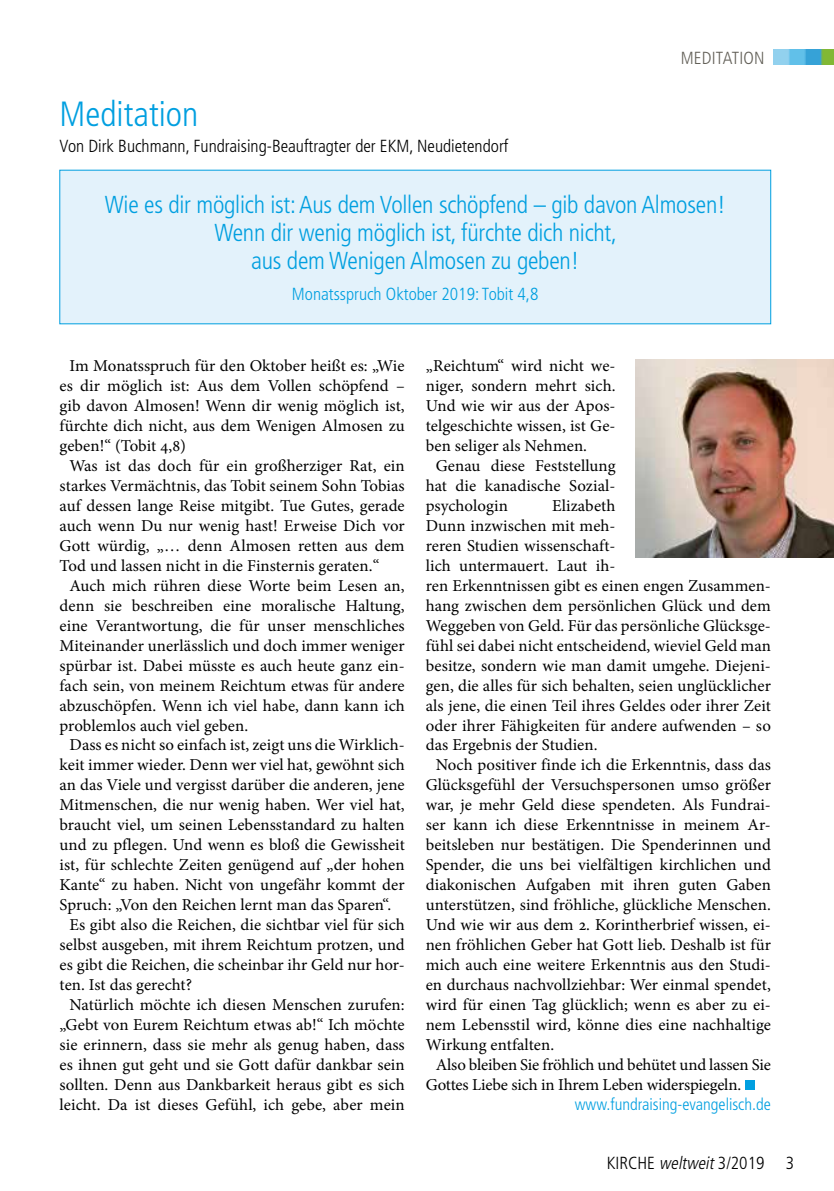
<style>
.page{position:relative;width:834px;height:1191px;background:#fff}
.page>*{position:absolute;margin:0;border:0;box-sizing:border-box;transform-origin:0 0}
.t1{font:300 condensed 35px "Frutiger";color:#009fe0}
.t2{font:300 condensed 24.5px/28px "Frutiger";letter-spacing:-.01em;color:#009fe0;text-align:center}
.t3{font:300 condensed 17.5px "Frutiger";color:#000}
.t4{font:300 condensed 17.5px "Frutiger";color:#009fe0}
.t5{font:300 condensed 17.5px "Frutiger";letter-spacing:.01em;color:#625f57}
.t6{font:16.62px "Minion Pro";letter-spacing:.005em;color:#000}
.t7{font:300 condensed 16.62px "Frutiger";color:#009fe0}
.s1{font-style:italic}
</style>
<div class="page">
<img style="left:773px;top:50px;width:60px;height:14px">
<div style="left:744px;top:1079px;width:10px;height:10px;background:#009fe0"></div>
<div style="left:60px;top:170px;width:710px;height:154px;background:#e3f2fb"></div>
<img style="left:635px;top:359px;width:198px;height:198px">
<h1 class="t1" style="left:60px;top:94px;width:140px">Meditation</h1>
<p class="t5" style="left:680px;top:48px;width:85px">Meditation</p>
<p class="t3" style="left:60px;top:136px;width:450px">Von Dirk Buchmann, Fundraising-Beauftragter der EKM, Neudietendorf</p>
<h2 class="t2" style="left:105px;top:191px;width:622px">Wie es dir möglich ist: Aus dem Vollen schöpfend – gib davon Almosen!<br>Wenn dir wenig möglich ist, fürchte dich nicht,<br>aus dem Wenigen Almosen zu geben!</h2>
<p class="t4" style="left:292px;top:284px;width:248px">Monatsspruch Oktober 2019: Tobit 4,8</p>
<p class="t6" style="left:69px;top:355px;width:336px">Im Monatsspruch für den Oktober heißt es: „Wie</p>
<p class="t6" style="left:60px;top:375px;width:346px">es dir möglich ist: Aus dem Vollen schöpfend –</p>
<p class="t6" style="left:60px;top:395px;width:346px">gib davon Almosen! Wenn dir wenig möglich ist,</p>
<p class="t6" style="left:60px;top:415px;width:346px">fürchte dich nicht, aus dem Wenigen Almosen zu</p>
<p class="t6" style="left:60px;top:435px;width:128px">geben!“ (Tobit 4,8)</p>
<p class="t6" style="left:69px;top:454px;width:337px">Was ist das doch für ein großherziger Rat, ein</p>
<p class="t6" style="left:60px;top:474px;width:346px">starkes Vermächtnis, das Tobit seinem Sohn Tobias</p>
<p class="t6" style="left:60px;top:494px;width:346px">auf dessen lange Reise mitgibt. Tue Gutes, gerade</p>
<p class="t6" style="left:60px;top:514px;width:346px">auch wenn Du nur wenig hast! Erweise Dich vor</p>
<p class="t6" style="left:60px;top:534px;width:346px">Gott würdig, „… denn Almosen retten aus dem</p>
<p class="t6" style="left:60px;top:554px;width:321px">Tod und lassen nicht in die Finsternis geraten.“</p>
<p class="t6" style="left:69px;top:574px;width:336px">Auch mich rühren diese Worte beim Lesen an,</p>
<p class="t6" style="left:60px;top:594px;width:346px">denn sie beschreiben eine moralische Haltung,</p>
<p class="t6" style="left:60px;top:614px;width:346px">eine Verantwortung, die für unser menschliches</p>
<p class="t6" style="left:60px;top:634px;width:346px">Miteinander unerlässlich und doch immer weniger</p>
<p class="t6" style="left:60px;top:654px;width:346px">spürbar ist. Dabei müsste es auch heute ganz ein-</p>
<p class="t6" style="left:60px;top:674px;width:346px">fach sein, von meinem Reichtum etwas für andere</p>
<p class="t6" style="left:60px;top:694px;width:346px">abzuschöpfen. Wenn ich viel habe, dann kann ich</p>
<p class="t6" style="left:60px;top:714px;width:190px">problemlos auch viel geben.</p>
<p class="t6" style="left:69px;top:734px;width:337px">Dass es nicht so einfach ist, zeigt uns die Wirklich-</p>
<p class="t6" style="left:60px;top:754px;width:346px">keit immer wieder. Denn wer viel hat, gewöhnt sich</p>
<p class="t6" style="left:60px;top:774px;width:346px">an das Viele und vergisst darüber die anderen, jene</p>
<p class="t6" style="left:60px;top:794px;width:346px">Mitmenschen, die nur wenig haben. Wer viel hat,</p>
<p class="t6" style="left:60px;top:814px;width:346px">braucht viel, um seinen Lebensstandard zu halten</p>
<p class="t6" style="left:60px;top:834px;width:346px">und zu pflegen. Und wenn es bloß die Gewissheit</p>
<p class="t6" style="left:60px;top:853px;width:346px">ist, für schlechte Zeiten genügend auf „der hohen</p>
<p class="t6" style="left:60px;top:873px;width:346px">Kante“ zu haben. Nicht von ungefähr kommt der</p>
<p class="t6" style="left:60px;top:893px;width:333px">Spruch: „Von den Reichen lernt man das Sparen“.</p>
<p class="t6" style="left:69px;top:913px;width:336px">Es gibt also die Reichen, die sichtbar viel für sich</p>
<p class="t6" style="left:60px;top:933px;width:346px">selbst ausgeben, mit ihrem Reichtum protzen, und</p>
<p class="t6" style="left:60px;top:953px;width:346px">es gibt die Reichen, die scheinbar ihr Geld nur hor-</p>
<p class="t6" style="left:60px;top:973px;width:134px">ten. Ist das gerecht?</p>
<p class="t6" style="left:69px;top:993px;width:337px">Natürlich möchte ich diesen Menschen zurufen:</p>
<p class="t6" style="left:60px;top:1013px;width:346px">„Gebt von Eurem Reichtum etwas ab!“ Ich möchte</p>
<p class="t6" style="left:60px;top:1033px;width:346px">sie erinnern, dass sie mehr als genug haben, dass</p>
<p class="t6" style="left:60px;top:1053px;width:346px">es ihnen gut geht und sie Gott dafür dankbar sein</p>
<p class="t6" style="left:60px;top:1073px;width:346px">sollten. Denn aus Dankbarkeit heraus gibt es sich</p>
<p class="t6" style="left:60px;top:1093px;width:346px">leicht. Da ist dieses Gefühl, ich gebe, aber mein</p>
<p class="t6" style="left:425px;top:355px;width:191px">„Reichtum“ wird nicht we-</p>
<p class="t6" style="left:425px;top:375px;width:191px">niger, sondern mehrt sich.</p>
<p class="t6" style="left:425px;top:395px;width:191px">Und wie wir aus der Apos-</p>
<p class="t6" style="left:425px;top:415px;width:191px">telgeschichte wissen, ist Ge-</p>
<p class="t6" style="left:425px;top:435px;width:163px">ben seliger als Nehmen.</p>
<p class="t6" style="left:435px;top:454px;width:181px">Genau diese Feststellung</p>
<p class="t6" style="left:425px;top:474px;width:191px">hat die kanadische Sozial-</p>
<p class="t6" style="left:425px;top:494px;width:84px">psychologin</p>
<p class="t6" style="left:552px;top:494px;width:65px">Elizabeth</p>
<p class="t6" style="left:425px;top:514px;width:191px">Dunn inzwischen mit meh-</p>
<p class="t6" style="left:425px;top:534px;width:191px">reren Studien wissenschaft-</p>
<p class="t6" style="left:425px;top:554px;width:191px">lich untermauert. Laut ih-</p>
<p class="t6" style="left:425px;top:574px;width:346px">ren Erkenntnissen gibt es einen engen Zusammen-</p>
<p class="t6" style="left:425px;top:594px;width:346px">hang zwischen dem persönlichen Glück und dem</p>
<p class="t6" style="left:425px;top:614px;width:346px">Weggeben von Geld. Für das persönliche Glücksge-</p>
<p class="t6" style="left:425px;top:634px;width:346px">fühl sei dabei nicht entscheidend, wieviel Geld man</p>
<p class="t6" style="left:425px;top:654px;width:346px">besitze, sondern wie man damit umgehe. Diejeni-</p>
<p class="t6" style="left:425px;top:674px;width:346px">gen, die alles für sich behalten, seien unglücklicher</p>
<p class="t6" style="left:425px;top:694px;width:346px">als jene, die einen Teil ihres Geldes oder ihrer Zeit</p>
<p class="t6" style="left:425px;top:714px;width:346px">oder ihrer Fähigkeiten für andere aufwenden – so</p>
<p class="t6" style="left:425px;top:734px;width:173px">das Ergebnis der Studien.</p>
<p class="t6" style="left:435px;top:754px;width:336px">Noch positiver finde ich die Erkenntnis, dass das</p>
<p class="t6" style="left:425px;top:774px;width:346px">Glücksgefühl der Versuchspersonen umso größer</p>
<p class="t6" style="left:425px;top:794px;width:346px">war, je mehr Geld diese spendeten. Als Fundrai-</p>
<p class="t6" style="left:425px;top:814px;width:346px">ser kann ich diese Erkenntnisse in meinem Ar-</p>
<p class="t6" style="left:425px;top:834px;width:346px">beitsleben nur bestätigen. Die Spenderinnen und</p>
<p class="t6" style="left:425px;top:853px;width:346px">Spender, die uns bei vielfältigen kirchlichen und</p>
<p class="t6" style="left:425px;top:873px;width:346px">diakonischen Aufgaben mit ihren guten Gaben</p>
<p class="t6" style="left:425px;top:893px;width:346px">unterstützen, sind fröhliche, glückliche Menschen.</p>
<p class="t6" style="left:425px;top:913px;width:346px">Und wie wir aus dem 2. Korintherbrief wissen, ei-</p>
<p class="t6" style="left:425px;top:933px;width:346px">nen fröhlichen Geber hat Gott lieb. Deshalb ist für</p>
<p class="t6" style="left:425px;top:953px;width:346px">mich auch eine weitere Erkenntnis aus den Studi-</p>
<p class="t6" style="left:425px;top:973px;width:346px">en durchaus nachvollziehbar: Wer einmal spendet,</p>
<p class="t6" style="left:425px;top:993px;width:346px">wird für einen Tag glücklich; wenn es aber zu ei-</p>
<p class="t6" style="left:425px;top:1013px;width:346px">nem Lebensstil wird, könne dies eine nachhaltige</p>
<p class="t6" style="left:425px;top:1033px;width:130px">Wirkung entfalten.</p>
<p class="t6" style="left:435px;top:1053px;width:336px">Also bleiben Sie fröhlich und behütet und lassen Sie</p>
<p class="t6" style="left:425px;top:1073px;width:317px">Gottes Liebe sich in Ihrem Leben widerspiegeln.</p>
<p class="t7" style="left:574px;top:1094px;width:197px">www.fundraising-evangelisch.de</p>
<p class="t3" style="left:606px;top:1153px;width:189px">KIRCHE <span class="s1">weltweit</span>3/2019 3</p>
</div>
